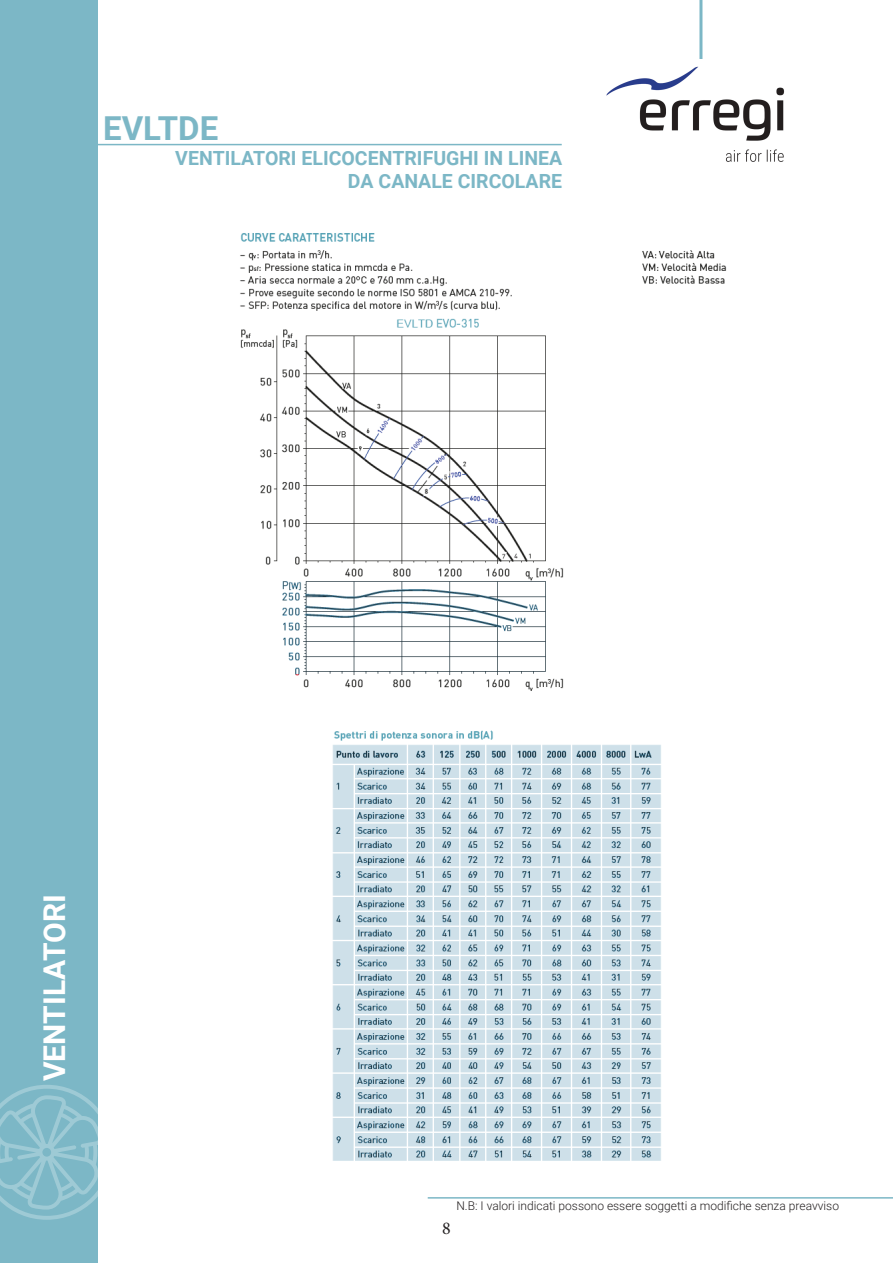
<style>
.page{position:relative;width:893px;height:1263px;background:#fff}
.page>*{position:absolute;margin:0;border:0;box-sizing:border-box;transform-origin:0 0}
.t1{font:700 33px "Roboto";color:#7cb7c6}
.t2{font:700 30px "Roboto";color:#fff}
.t3{font:700 19.5px "Roboto";color:#7cb7c6}
.t4{font:18px "Minion Pro";color:#231f20}
.t5{font:300 12px "Roboto";color:#231f20}
</style>
<div class="page">
<img style="left:332px;top:730px;width:329px;height:431px">
<img style="left:240px;top:233px;width:487px;height:458px">
<hr style="left:81px;top:144px;width:481px;height:1px;background:#7cb7c6">
<hr style="left:699px;top:0;width:3px;height:65px;background:#7cb7c6">
<img style="left:606px;top:60px;width:179px;height:102px">
<hr style="left:428px;top:1197px;width:465px;height:1px;background:#7cb7c6">
<div style="left:0;top:0;width:98px;height:1263px;background:#7cb7c6"></div>
<svg style="left:0;top:1085px;width:98px;height:135px"></svg>
<p class="t1" style="left:103px;top:105px;width:117px">EVLTDE</p>
<p class="t3" style="left:175px;top:144px;width:388px">VENTILATORI ELICOCENTRIFUGHI IN LINEA</p>
<p class="t3" style="left:348px;top:167px;width:216px">DA CANALE CIRCOLARE</p>
<p class="t2" style="left:34px;top:1081px;width:188px;rotate:-90deg">VENTILATORI</p>
<p class="t5" style="left:456px;top:1197px;width:384px">N.B: I valori indicati possono essere soggetti a modifiche senza preavviso</p>
<p class="t4" style="left:442px;top:1216px;width:10px">8</p>
</div>
